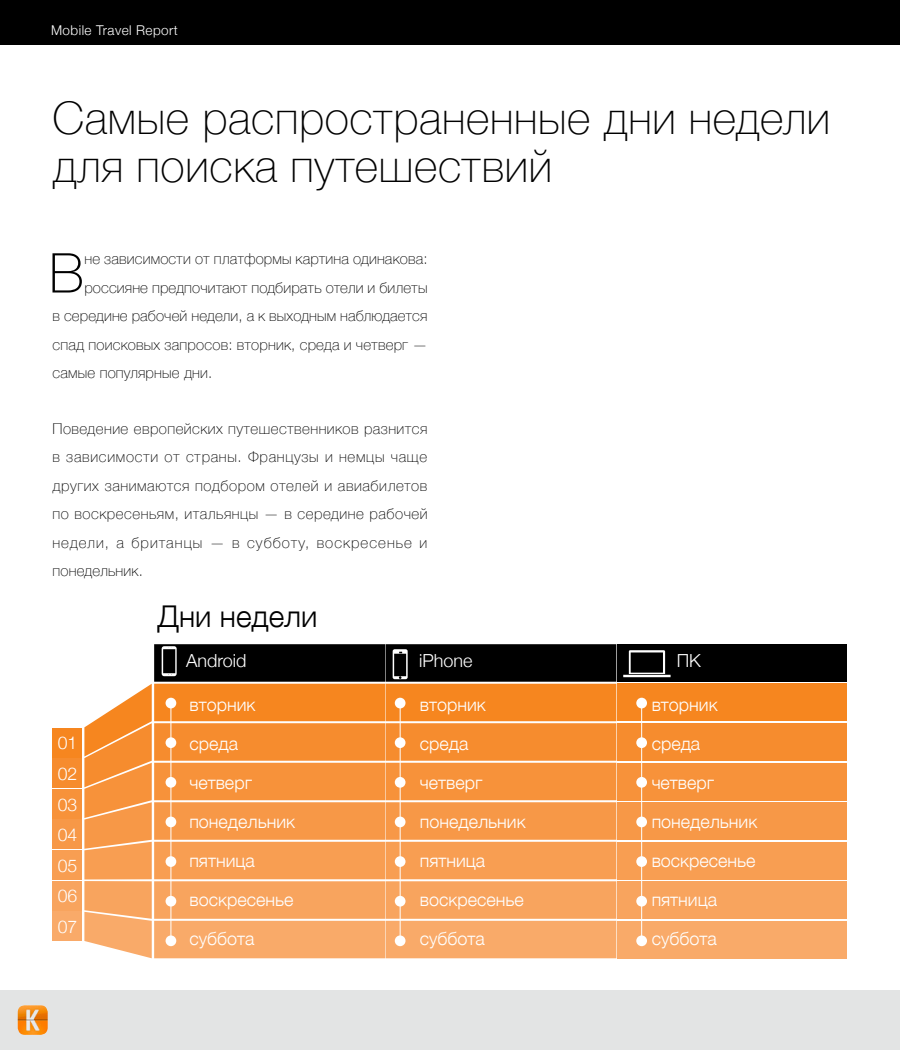
<style>
.page{position:relative;width:900px;height:1050px;background:#fff}
.page>*{position:absolute;margin:0;border:0;box-sizing:border-box;transform-origin:0 0}
.t1{font:100 54.9px "Helvetica Neue";color:#000}
.t2{font:100 45px/48px "Helvetica Neue";letter-spacing:.015em;color:#000}
.t3{font:300 30px "Helvetica Neue";color:#000}
.t4{font:300 18px/39px "Helvetica Neue";color:#fff}
.t5{font:300 17.55px/30.6px "Helvetica Neue";color:#fff;text-align:justify}
.t6{font:100 15px/28.5px "Helvetica Neue";letter-spacing:.01em;color:#000;text-align:justify}
.t7{font:300 13.5px "Helvetica Neue";letter-spacing:.035em;color:#fff}
</style>
<div class="page">
<div style="left:0;top:0;width:900px;height:45px;background:#000"></div>
<div style="left:0;top:990px;width:900px;height:60px;background:#e3e4e4"></div>
<img style="left:18px;top:1005px;width:30px;height:30px">
<div style="left:618px;top:684px;width:229px;height:37px;background:#f6861f"></div>
<div style="left:618px;top:644px;width:229px;height:38px;background:#000"></div>
<div style="left:52px;top:728px;width:30px;height:30px;background:#f6861f"></div>
<div style="left:52px;top:758px;width:30px;height:30px;background:#f68c2e"></div>
<div style="left:52px;top:789px;width:30px;height:30px;background:#f7923a"></div>
<div style="left:52px;top:819px;width:30px;height:30px;background:#f79847"></div>
<div style="left:52px;top:850px;width:30px;height:30px;background:#f89e52"></div>
<div style="left:52px;top:881px;width:30px;height:30px;background:#f8a45e"></div>
<div style="left:52px;top:911px;width:30px;height:30px;background:#f9aa69"></div>
<div style="left:618px;top:723px;width:229px;height:38px;background:#f68c2e"></div>
<div style="left:618px;top:763px;width:229px;height:37px;background:#f7923a"></div>
<div style="left:618px;top:802px;width:229px;height:38px;background:#f79847"></div>
<div style="left:618px;top:842px;width:229px;height:37px;background:#f89e52"></div>
<div style="left:618px;top:881px;width:229px;height:38px;background:#f8a45e"></div>
<div style="left:618px;top:921px;width:229px;height:37px;background:#f9aa69"></div>
<svg style="left:84px;top:644px;width:532px;height:314px;background:#de904d"></svg>
<div style="left:166px;top:698px;width:10px;height:10px;background:#fff;border-radius:50%"></div>
<div style="left:166px;top:737px;width:10px;height:11px;background:#fff;border-radius:50%"></div>
<div style="left:166px;top:777px;width:10px;height:11px;background:#fff;border-radius:50%"></div>
<div style="left:166px;top:817px;width:10px;height:10px;background:#fff;border-radius:50%"></div>
<div style="left:166px;top:856px;width:10px;height:11px;background:#fff;border-radius:50%"></div>
<div style="left:166px;top:896px;width:10px;height:11px;background:#fff;border-radius:50%"></div>
<div style="left:166px;top:935px;width:10px;height:11px;background:#fff;border-radius:50%"></div>
<hr style="left:170px;top:703px;width:1px;height:237px;background:#fff">
<div style="left:395px;top:698px;width:11px;height:10px;background:#fff;border-radius:50%"></div>
<div style="left:395px;top:737px;width:11px;height:11px;background:#fff;border-radius:50%"></div>
<div style="left:395px;top:777px;width:11px;height:11px;background:#fff;border-radius:50%"></div>
<div style="left:395px;top:817px;width:11px;height:10px;background:#fff;border-radius:50%"></div>
<div style="left:395px;top:856px;width:11px;height:11px;background:#fff;border-radius:50%"></div>
<div style="left:395px;top:896px;width:11px;height:11px;background:#fff;border-radius:50%"></div>
<div style="left:395px;top:935px;width:11px;height:11px;background:#fff;border-radius:50%"></div>
<hr style="left:400px;top:703px;width:1px;height:237px;background:#fff">
<div style="left:636px;top:698px;width:11px;height:10px;background:#fff;border-radius:50%"></div>
<div style="left:636px;top:737px;width:11px;height:11px;background:#fff;border-radius:50%"></div>
<div style="left:636px;top:777px;width:11px;height:11px;background:#fff;border-radius:50%"></div>
<div style="left:636px;top:817px;width:11px;height:10px;background:#fff;border-radius:50%"></div>
<div style="left:636px;top:856px;width:11px;height:11px;background:#fff;border-radius:50%"></div>
<div style="left:636px;top:896px;width:11px;height:11px;background:#fff;border-radius:50%"></div>
<div style="left:636px;top:935px;width:11px;height:11px;background:#fff;border-radius:50%"></div>
<hr style="left:641px;top:703px;width:1px;height:237px;background:#fff">
<svg style="left:623px;top:650px;width:48px;height:27px"></svg>
<p class="t7" style="left:51px;top:19px;width:128px">Mobile Travel Report</p>
<h2 class="t2" style="left:52px;top:92px;width:779px">Самые распространенные дни недели для поиска путешествий</h2>
<h1 class="t1" style="left:49px;top:231px;width:36px">В</h1>
<p class="t6" style="left:84px;top:244px;width:345px">не зависимости от платформы картина одинакова:</p>
<p class="t6" style="left:84px;top:272px;width:345px">россияне предпочитают подбирать отели и билеты</p>
<p class="t6" style="left:52px;top:301px;width:376px">в середине рабочей недели, а к выходным наблюдается</p>
<p class="t6" style="left:52px;top:329px;width:377px">спад поисковых запросов: вторник, среда и четверг —</p>
<p class="t6" style="left:52px;top:358px;width:161px">самые популярные дни.</p>
<p class="t6" style="left:52px;top:413px;width:377px">Поведение европейских путешественников разнится в зависимости от страны. Французы и немцы чаще других занимаются подбором отелей и авиабилетов по воскресеньям, итальянцы — в середине рабочей недели, а британцы — в субботу, воскресенье и понедельник.</p>
<h3 class="t3" style="left:158px;top:592px;width:161px">Дни недели</h3>
<p class="t5" style="left:58px;top:726px;width:21px">01<br>02<br>03<br>04<br>05<br>06<br>07</p>
<p class="t4" style="left:186px;top:640px;width:62px">Android</p>
<p class="t4" style="left:419px;top:639px;width:55px">iPhone</p>
<p class="t4" style="left:677px;top:639px;width:26px">ПК</p>
<p class="t4" style="left:189px;top:684px;width:107px">вторник среда четверг понедельник пятница воскресенье суббота</p>
<p class="t4" style="left:420px;top:684px;width:107px">вторник среда четверг понедельник пятница воскресенье суббота</p>
<p class="t4" style="left:652px;top:684px;width:107px">вторник среда четверг понедельник воскресенье пятница суббота</p>
</div>
